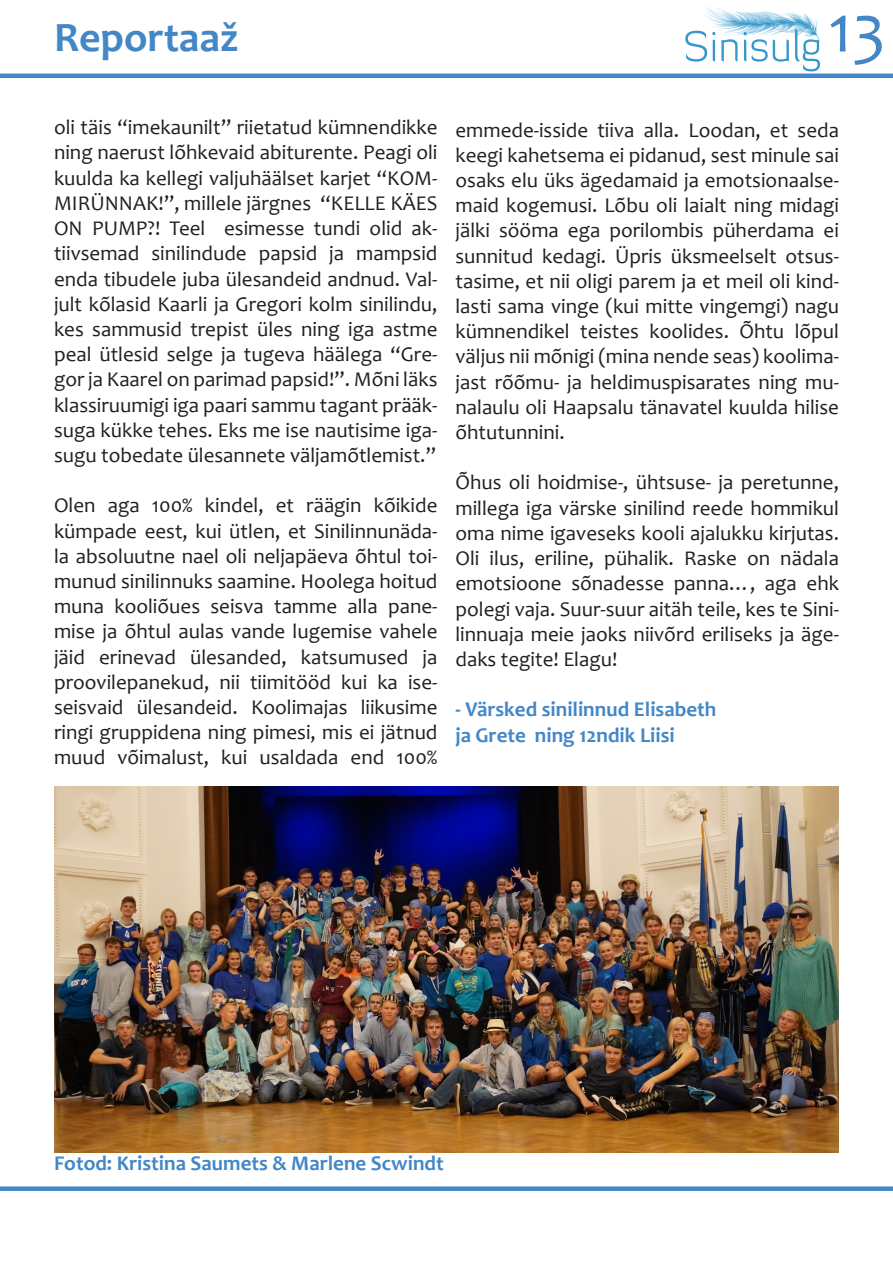
<style>
.page{position:relative;width:893px;height:1263px;background:#fff}
.page>*{position:absolute;margin:0;border:0;box-sizing:border-box;transform-origin:0 0}
.t1{font:69px "Candara";color:#4387c7}
.t2{font:700 42px "Candara";color:#4387c7}
.t3{font:21px/25.2px "Candara";color:#231f20;text-align:justify}
.t4{font:700 21px "Candara";color:#4387c7}
</style>
<div class="page">
<hr style="left:0;top:74px;width:893px;height:4px;background:#4387c7">
<div style="left:0;top:1186px;width:44px;height:5px;background:#4387c7"></div>
<div style="left:44px;top:1186px;width:849px;height:5px;background:#4387c7"></div>
<img style="left:685px;top:7px;width:136px;height:65px">
<img style="left:54px;top:787px;width:785px;height:365px">
<p class="t2" style="left:54px;top:11px;width:186px">Reportaaž</p>
<h1 class="t1" style="left:828px;top:-14px;width:59px">13</h1>
<p class="t3" style="left:54px;top:115px;width:385px">oli täis “imekaunilt” riietatud kümnendikke ning naerust lõhkevaid abiturente. Peagi oli kuulda ka kellegi valjuhäälset karjet “KOM-MIRÜNNAK!”, millele järgnes “KELLE KÄES ON PUMP?! Teel esimesse tundi olid ak&shy;tiivsemad sinilindude papsid ja mampsid enda tibudele juba ülesandeid andnud. Val&shy;jult kõlasid Kaarli ja Gregori kolm sinilindu, kes sammusid trepist üles ning iga astme peal ütlesid selge ja tugeva häälega “Gre&shy;gor ja Kaarel on parimad papsid!”. Mõni läks klassiruumigi iga paari sammu tagant prääk&shy;suga kükke tehes. Eks me ise nautisime iga&shy;sugu tobedate ülesannete väljamõtlemist.”</p>
<p class="t3" style="left:54px;top:493px;width:385px">Olen aga 100% kindel, et räägin kõikide kümpade eest, kui ütlen, et Sinilinnunäda&shy;la absoluutne nael oli neljapäeva õhtul toi&shy;munud sinilinnuks saamine. Hoolega hoitud muna kooliõues seisva tamme alla pane&shy;mise ja õhtul aulas vande lugemise vahele jäid erinevad ülesanded, katsumused ja proovilepanekud, nii tiimitööd kui ka ise&shy;seisvaid ülesandeid. Koolimajas liikusime ringi gruppidena ning pimesi, mis ei jätnud muud võimalust, kui usaldada end 100%</p>
<p class="t3" style="left:455px;top:117px;width:385px">emmede-isside tiiva alla. Loodan, et seda keegi kahetsema ei pidanud, sest minule sai osaks elu üks ägedamaid ja emotsionaalse&shy;maid kogemusi. Lõbu oli laialt ning midagi jälki sööma ega porilombis püherdama ei sunnitud kedagi. Üpris üksmeelselt otsus&shy;tasime, et nii oligi parem ja et meil oli kind&shy;lasti sama vinge (kui mitte vingemgi) nagu kümnendikel teistes koolides. Õhtu lõpul väljus nii mõnigi (mina nende seas) koolima&shy;jast rõõmu- ja heldimuspisarates ning mu&shy;nalaulu oli Haapsalu tänavatel kuulda hilise õhtutunnini.</p>
<p class="t3" style="left:455px;top:470px;width:385px">Õhus oli hoidmise-, ühtsuse- ja peretunne, millega iga värske sinilind reede hommikul oma nime igaveseks kooli ajalukku kirjutas.<br>Oli ilus, eriline, pühalik. Raske on nädala emotsioone sõnadesse panna…, aga ehk polegi vaja. Suur-suur aitäh teile, kes te Sini&shy;linnuaja meie jaoks niivõrd eriliseks ja äge&shy;daks tegite! Elagu!</p>
<p class="t4" style="left:455px;top:696px;width:262px">- Värsked sinilinnud Elisabeth</p>
<p class="t4" style="left:455px;top:721px;width:221px">ja Grete ning 12ndik Liisi</p>
<p class="t4" style="left:54px;top:1150px;width:391px">Fotod: Kristina Saumets &amp; Marlene Scwindt</p>
</div>
